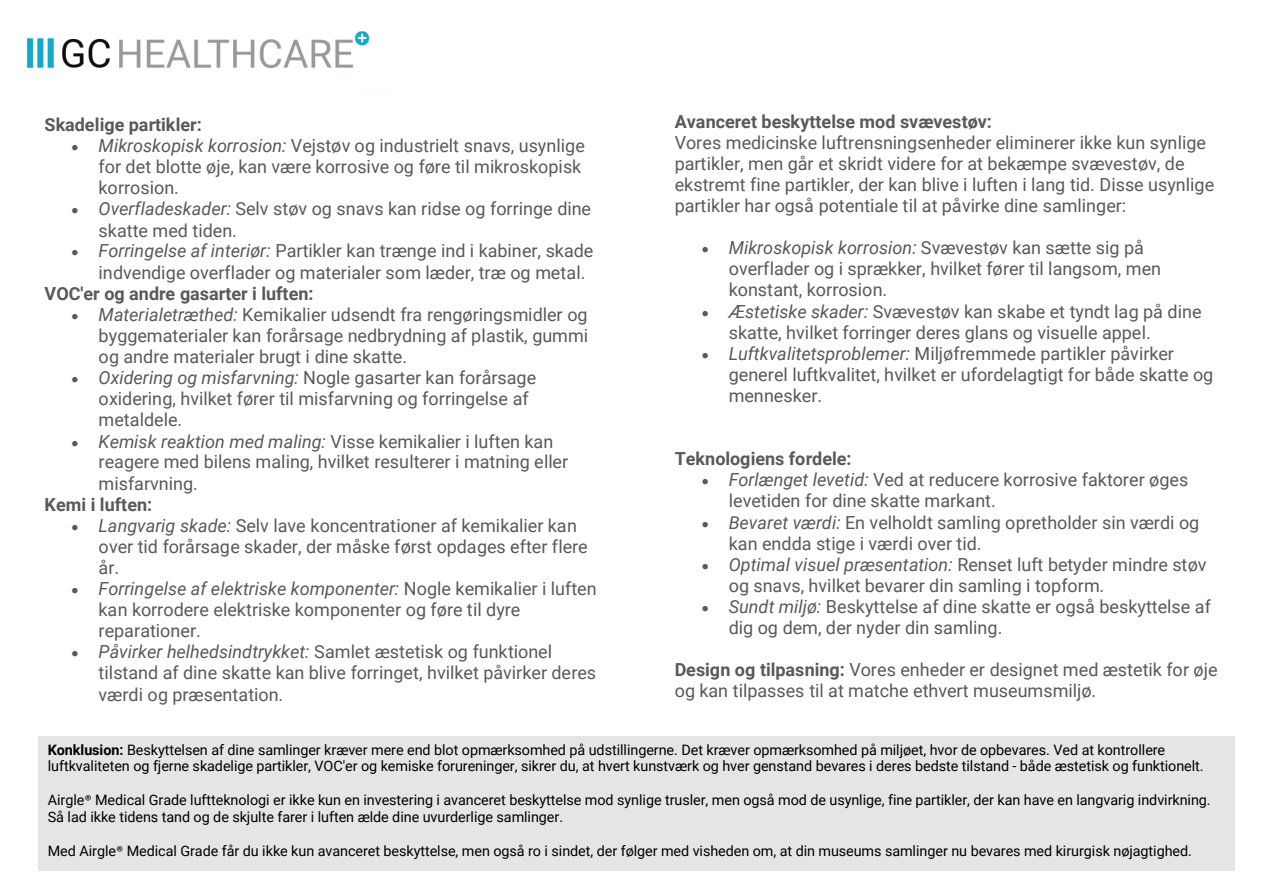
<style>
.page{position:relative;width:1263px;height:893px;background:#fff}
.page>*{position:absolute;margin:0;border:0;box-sizing:border-box;transform-origin:0 0}
.t1{font:18px/21px "Roboto";letter-spacing:-.005em;color:#595959}
.t2{font:700 18px "Roboto";color:#595959}
.t3{font:14.4px/16.5px "Roboto";letter-spacing:-.005em;color:#000}
.s1{font-style:italic}
.s2{font-weight:700}
.s3{font-family:"Calibri"}
</style>
<div class="page">
<img style="left:26px;top:31px;width:344px;height:38px">
<div style="left:38px;top:737px;width:1196px;height:134px;background:#e5e5e5"></div>
<p class="t2" style="left:45px;top:114px;width:159px">Skadelige partikler:</p>
<p class="t1" style="left:99px;top:135px;width:488px;text-indent:-27px">• <span class="s1">Mikroskopisk korrosion:</span> Vejstøv og industrielt snavs, usynlige for det blotte øje, kan være korrosive og føre til mikroskopisk korrosion.</p>
<p class="t1" style="left:99px;top:198px;width:494px;text-indent:-27px">• <span class="s1">Overfladeskader:</span> Selv støv og snavs kan ridse og forringe dine skatte med tiden.</p>
<p class="t1" style="left:99px;top:241px;width:496px;text-indent:-27px">• <span class="s1">Forringelse af interiør:</span> Partikler kan trænge ind i kabiner, skade indvendige overflader og materialer som læder, træ og metal.</p>
<p class="t2" style="left:45px;top:283px;width:270px">VOC'er og andre gasarter i luften:</p>
<p class="t1" style="left:99px;top:304px;width:491px;text-align:justify;text-indent:-27px">• <span class="s1">Materialetræthed:</span> Kemikalier udsendt fra rengøringsmidler og byggematerialer kan forårsage nedbrydning af plastik, gummi og andre materialer brugt i dine skatte.</p>
<p class="t1" style="left:99px;top:367px;width:439px;text-indent:-27px">• <span class="s1">Oxidering og misfarvning:</span> Nogle gasarter kan forårsage oxidering, hvilket fører til misfarvning og forringelse af metaldele.</p>
<p class="t1" style="left:99px;top:431px;width:471px;text-indent:-27px">• <span class="s1">Kemisk reaktion med maling:</span> Visse kemikalier i luften kan reagere med bilens maling, hvilket resulterer i matning eller misfarvning.</p>
<p class="t2" style="left:45px;top:494px;width:109px">Kemi i luften:</p>
<p class="t1" style="left:99px;top:515px;width:491px;text-indent:-27px">• <span class="s1">Langvarig skade:</span> Selv lave koncentrationer af kemikalier kan over tid forårsage skader, der måske først opdages efter flere år.</p>
<p class="t1" style="left:99px;top:578px;width:500px;text-indent:-27px">• <span class="s1">Forringelse af elektriske komponenter:</span> Nogle kemikalier i luften kan korrodere elektriske komponenter og føre til dyre reparationer.</p>
<p class="t1" style="left:99px;top:642px;width:499px;text-indent:-27px">• <span class="s1">Påvirker helhedsindtrykket:</span> Samlet æstetisk og funktionel tilstand af dine skatte kan blive forringet, hvilket påvirker deres værdi og præsentation.</p>
<p class="t2" style="left:675px;top:111px;width:319px">Avanceret beskyttelse mod svævestøv:</p>
<p class="t1" style="left:675px;top:132px;width:541px">Vores medicinske luftrensningsenheder eliminerer ikke kun synlige partikler, men går et skridt videre for at bekæmpe svævestøv, de ekstremt fine partikler, der kan blive i luften i lang tid. Disse usynlige partikler har også potentiale til at påvirke dine samlinger:</p>
<p class="t1" style="left:729px;top:237px;width:434px;text-indent:-27px">• <span class="s1">Mikroskopisk korrosion:</span> Svævestøv kan sætte sig på overflader og i sprækker, hvilket fører til langsom, men konstant, korrosion.</p>
<p class="t1" style="left:729px;top:301px;width:474px;text-indent:-27px">• <span class="s1">Æstetiske skader:</span> Svævestøv kan skabe et tyndt lag på dine skatte, hvilket forringer deres glans og visuelle appel.</p>
<p class="t1" style="left:729px;top:343px;width:486px;text-indent:-27px">• <span class="s1">Luftkvalitetsproblemer:</span> Miljøfremmede partikler påvirker generel luftkvalitet, hvilket er ufordelagtigt for både skatte og mennesker.</p>
<p class="t2" style="left:675px;top:448px;width:178px">Teknologiens fordele:</p>
<p class="t1" style="left:729px;top:470px;width:461px;text-indent:-27px">• <span class="s1">Forlænget levetid:</span> Ved at reducere korrosive faktorer øges levetiden for dine skatte markant.</p>
<p class="t1" style="left:729px;top:512px;width:472px;text-indent:-27px">• <span class="s1">Bevaret værdi:</span> En velholdt samling opretholder sin værdi og kan endda stige i værdi over tid.</p>
<p class="t1" style="left:729px;top:554px;width:479px;text-indent:-27px">• <span class="s1">Optimal visuel præsentation:</span> Renset luft betyder mindre støv og snavs, hvilket bevarer din samling i topform.</p>
<p class="t1" style="left:729px;top:596px;width:484px;text-indent:-27px">• <span class="s1">Sundt miljø:</span> Beskyttelse af dine skatte er også beskyttelse af dig og dem, der nyder din samling.</p>
<p class="t1" style="left:675px;top:659px;width:545px"><span class="s2">Design og tilpasning:</span> Vores enheder er designet med æstetik for øje og kan tilpasses til at matche ethvert museumsmiljø.</p>
<p class="t3" style="left:48px;top:741px;width:1157px"><span class="s2">Konklusion:</span> Beskyttelsen af dine samlinger kræver mere end blot opmærksomhed på udstillingerne. Det kræver opmærksomhed på miljøet, hvor de opbevares. Ved at kontrollere luftkvaliteten og fjerne skadelige partikler, VOC'er og kemiske forureninger, sikrer du, at hvert kunstværk og hver genstand bevares i deres bedste tilstand - både æstetisk og funktionelt.</p>
<p class="t3" style="left:48px;top:792px;width:1164px;line-height:17px">Airgle<span class="s3">®</span> Medical Grade luftteknologi er ikke kun en investering i avanceret beskyttelse mod synlige trusler, men også mod de usynlige, fine partikler, der kan have en langvarig indvirkning.<br>Så lad ikke tidens tand og de skjulte farer i luften ælde dine uvurderlige samlinger.</p>
<p class="t3" style="left:48px;top:843px;width:1145px">Med Airgle<span class="s3">®</span> Medical Grade får du ikke kun avanceret beskyttelse, men også ro i sindet, der følger med visheden om, at din museums samlinger nu bevares med kirurgisk nøjagtighed.</p>
</div>
